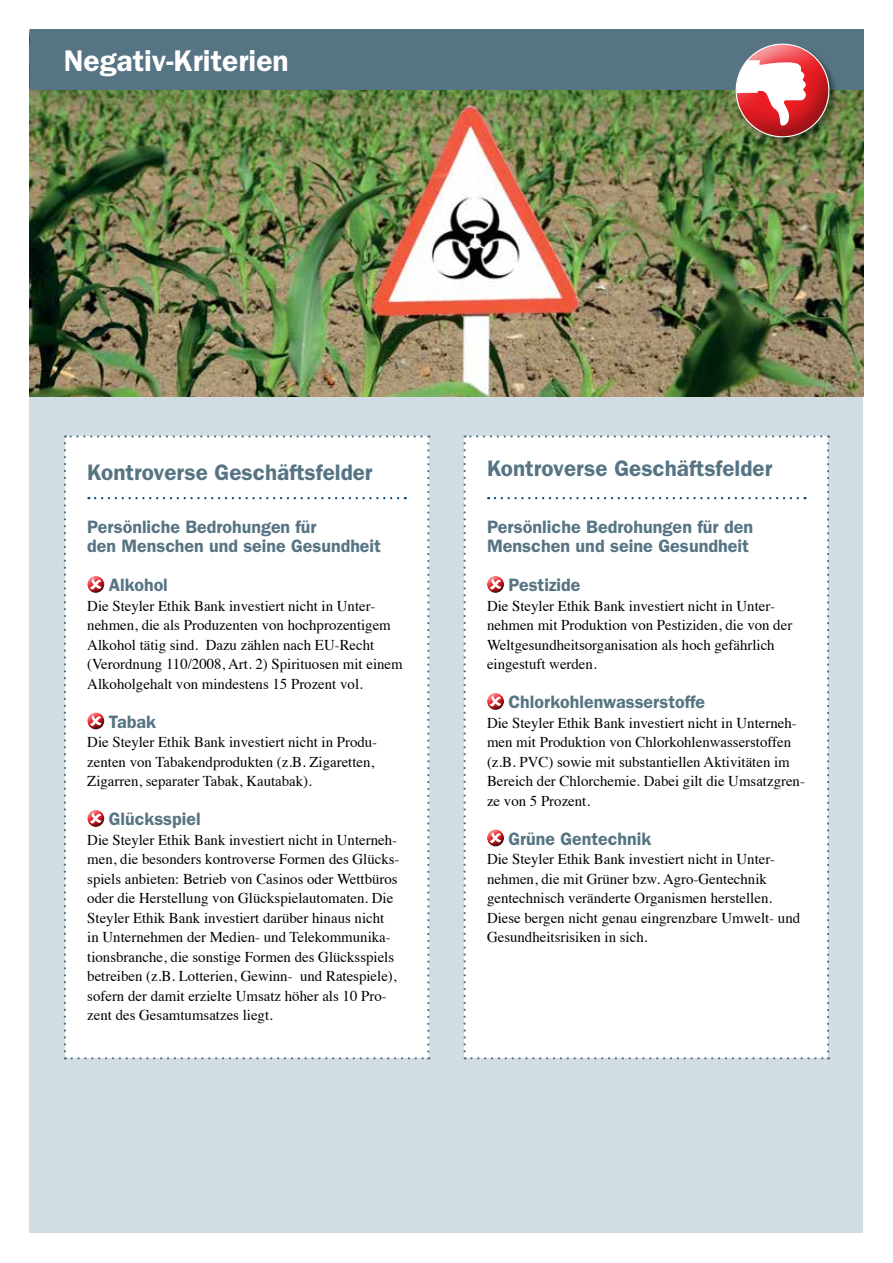
<style>
.page{position:relative;width:893px;height:1263px;background:#fff}
.page>*{position:absolute;margin:0;border:0;box-sizing:border-box;transform-origin:0 0}
.t1{font:600 30px "Franklin Gothic LT";color:#fff}
.t2{font:600 22.5px "Franklin Gothic LT";color:#567483}
.t3{font:600 18px/19.5px "Franklin Gothic LT";color:#567483}
.t4{font:15px/19.5px "Times";color:#000}
</style>
<div class="page">
<div style="left:30px;top:30px;width:833px;height:1203px;background:#d2dde3"></div>
<img style="left:30px;top:90px;width:833px;height:306px">
<div style="left:30px;top:30px;width:833px;height:60px;background:#567483"></div>
<div style="left:64px;top:435px;width:365px;height:624px;background:#fff"></div>
<div style="left:463px;top:435px;width:366px;height:624px;background:#fff"></div>
<div style="left:735px;top:43px;width:103px;height:103px;background:#000;opacity:.4"></div>
<div style="left:733px;top:41px;width:98px;height:78px;background:#fff;opacity:.75"></div>
<div style="left:733px;top:45px;width:98px;height:94px;background:#000;opacity:.4"></div>
<svg style="left:736px;top:60px;width:70px;height:66px;background:#e9a0a0"></svg>
<h1 class="t1" style="left:64px;top:43px;width:226px">Negativ-Kriterien</h1>
<h2 class="t2" style="left:87px;top:459px;width:287px">Kontroverse Geschäftsfelder</h2>
<p class="t3" style="left:87px;top:517px;width:295px">Persönliche Bedrohungen für<br>den Menschen und seine Gesundheit</p>
<p class="t3" style="left:109px;top:575px;width:61px">Alkohol</p>
<p class="t4" style="left:87px;top:595px;width:317px">Die Steyler Ethik Bank investiert nicht in Unter&shy;nehmen, die als Produzenten von hochprozentigem Alkohol tätig sind. Dazu zählen nach EU-Recht (Verordnung 110/2008, Art. 2) Spirituosen mit einem Alkoholgehalt von mindestens 15 Prozent vol.</p>
<p class="t3" style="left:109px;top:712px;width:49px">Tabak</p>
<p class="t4" style="left:87px;top:731px;width:291px">Die Steyler Ethik Bank investiert nicht in Produ&shy;zenten von Tabakendprodukten (z.B. Zigaretten,<br>Zigarren, separater Tabak, Kautabak).</p>
<p class="t3" style="left:109px;top:809px;width:93px">Glücksspiel</p>
<p class="t4" style="left:87px;top:829px;width:314px">Die Steyler Ethik Bank investiert nicht in Unterneh&shy;men, die besonders kontroverse Formen des Glücks&shy;spiels anbieten: Betrieb von Casinos oder Wettbüros oder die Herstellung von Glückspielautomaten. Die Steyler Ethik Bank investiert darüber hinaus nicht in Unternehmen der Medien- und Telekommunika&shy;tionsbranche, die sonstige Formen des Glücksspiels betreiben (z.B. Lotterien, Gewinn- und Ratespiele), sofern der damit erzielte Umsatz höher als 10 Pro&shy;zent des Gesamtumsatzes liegt.</p>
<h2 class="t2" style="left:487px;top:455px;width:287px">Kontroverse Geschäftsfelder</h2>
<p class="t3" style="left:487px;top:517px;width:268px">Persönliche Bedrohungen für den<br>Menschen und seine Gesundheit</p>
<p class="t3" style="left:508px;top:575px;width:73px">Pestizide</p>
<p class="t4" style="left:487px;top:595px;width:307px">Die Steyler Ethik Bank investiert nicht in Unter&shy;nehmen mit Produktion von Pestiziden, die von der Weltgesundheitsorganisation als hoch gefährlich eingestuft werden.</p>
<p class="t3" style="left:508px;top:692px;width:198px">Chlorkohlenwasserstoffe</p>
<p class="t4" style="left:487px;top:712px;width:319px">Die Steyler Ethik Bank investiert nicht in Unterneh&shy;men mit Produktion von Chlorkohlenwasserstoffen (z.B. PVC) sowie mit substantiellen Aktivitäten im Bereich der Chlorchemie. Dabei gilt die Umsatzgren&shy;ze von 5 Prozent.</p>
<p class="t3" style="left:508px;top:829px;width:144px">Grüne Gentechnik</p>
<p class="t4" style="left:487px;top:848px;width:315px">Die Steyler Ethik Bank investiert nicht in Unter&shy;nehmen, die mit Grüner bzw. Agro-Gentechnik gentechnisch veränderte Organismen herstellen.<br>Diese bergen nicht genau eingrenzbare Umwelt- und Gesundheitsrisiken in sich.</p>
</div>
